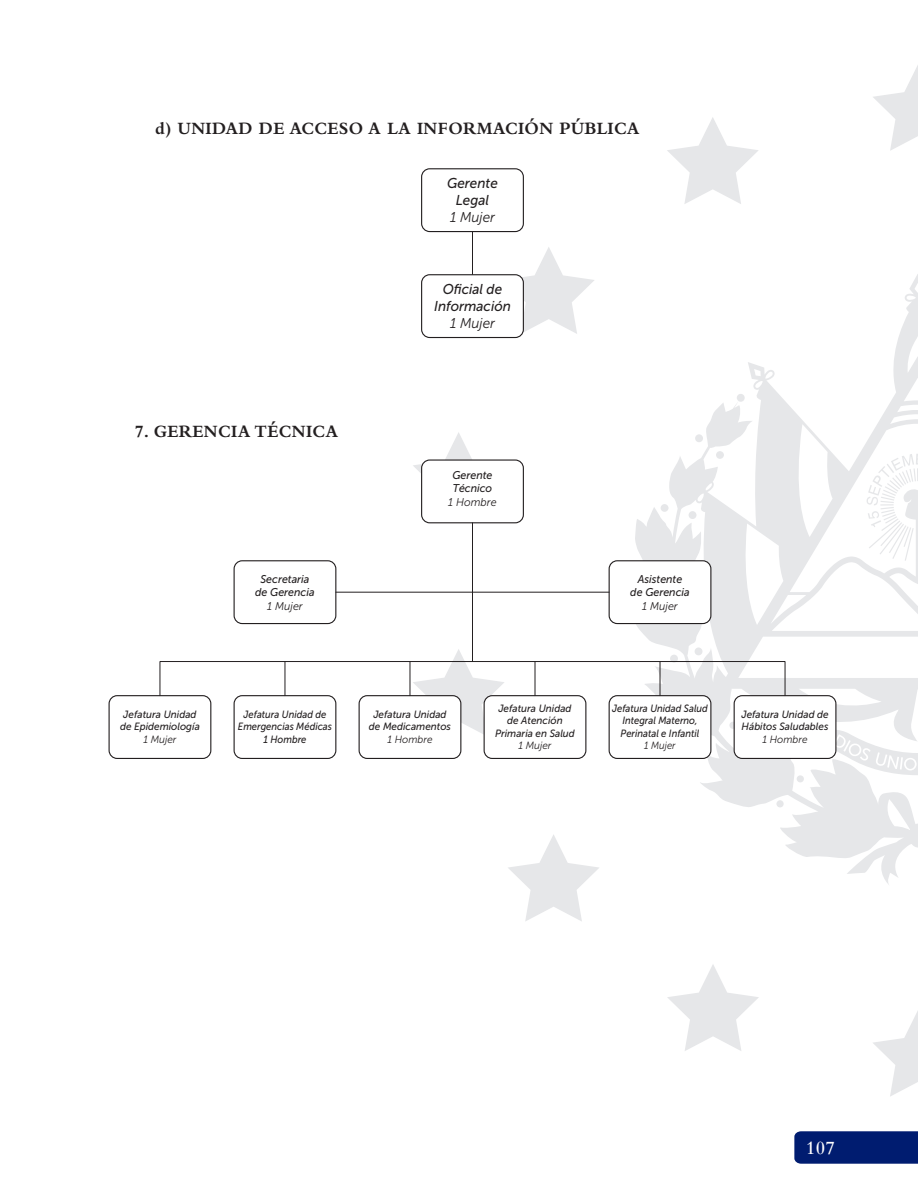
<style>
.page{position:relative;width:918px;height:1188px;background:#fff}
.page>*{position:absolute;margin:0;border:0;box-sizing:border-box;transform-origin:0 0}
.t1{font:600 19.5px "Bembo Std";color:#fff;scale:.95 1}
.t2{font:700 18px "Bembo Std";letter-spacing:.02em;color:#231f20;scale:.95 1}
.t3{font:italic 14.25px/17.1px "Museo Sans 500";color:#231f20;text-align:center;scale:.95 1}
.t4{font:italic 14.25px "Museo Sans 300";color:#231f20;scale:.95 1}
.t5{font:italic 11.25px/13.5px "Museo Sans 500";color:#231f20;text-align:center;scale:.95 1}
.t6{font:italic 11.25px "Museo Sans 300";color:#231f20;scale:.95 1}
.t7{font:italic 10.5px/12.6px "Museo Sans 500";color:#231f20;text-align:center;scale:.95 1}
.t8{font:italic 10.5px/12.6px "Museo Sans 500";color:#231f20;text-align:center;scale:.9 1}
.t9{font:italic 10.5px "Museo Sans 300";color:#231f20;scale:.95 1}
.t10{font:italic 10.5px "Museo Sans 300";color:#231f20;scale:.9 1}
</style>
<div class="page">
<svg style="left:873px;top:65px;width:45px;height:86px"></svg>
<svg style="left:873px;top:1011px;width:45px;height:85px"></svg>
<svg style="left:667px;top:965px;width:92px;height:86px"></svg>
<svg style="left:508px;top:835px;width:91px;height:86px"></svg>
<svg style="left:413px;top:649px;width:91px;height:87px"></svg>
<svg style="left:413px;top:432px;width:59px;height:41px"></svg>
<svg style="left:520px;top:247px;width:74px;height:87px"></svg>
<svg style="left:667px;top:117px;width:91px;height:87px"></svg>
<svg style="left:629px;top:274px;width:289px;height:611px"></svg>
<div style="left:797px;top:775px;width:7px;height:7px;background:#e6e7e9;border-radius:50%"></div>
<div style="left:776px;top:800px;width:8px;height:7px;background:#e6e7e9;border-radius:50%"></div>
<svg style="left:729px;top:722px;width:8px;height:7px"></svg>
<div style="left:695px;top:647px;width:8px;height:8px;background:#e6e7e9;border-radius:50%"></div>
<div style="left:670px;top:655px;width:8px;height:8px;background:#e6e7e9;border-radius:50%"></div>
<div style="left:661px;top:504px;width:8px;height:8px;background:#e6e7e9;border-radius:50%"></div>
<div style="left:689px;top:511px;width:7px;height:8px;background:#e6e7e9;border-radius:50%"></div>
<div style="left:716px;top:451px;width:8px;height:8px;background:#e6e7e9;border-radius:50%"></div>
<div style="left:695px;top:434px;width:8px;height:8px;background:#e6e7e9;border-radius:50%"></div>
<svg style="left:866px;top:454px;width:52px;height:107px"></svg>
<svg style="left:805px;top:723px;width:113px;height:52px"></svg>
<svg style="left:794px;top:1131px;width:124px;height:33px"></svg>
<hr style="left:472px;top:232px;width:1px;height:43px;background:#231f20">
<div style="left:421px;top:168px;width:103px;height:64px;border:1px solid #231f20;border-radius:8px"></div>
<div style="left:422px;top:275px;width:101px;height:63px;background:#fff;border-radius:8px"></div>
<div style="left:421px;top:274px;width:103px;height:64px;border:1px solid #231f20;border-radius:8px"></div>
<div style="left:422px;top:460px;width:101px;height:63px;background:#fff;border-radius:8px"></div>
<div style="left:421px;top:459px;width:103px;height:64px;border:1px solid #231f20;border-radius:8px"></div>
<div style="left:609px;top:561px;width:102px;height:63px;background:#fff;border-radius:8px"></div>
<div style="left:609px;top:560px;width:102px;height:64px;border:1px solid #231f20;border-radius:8px"></div>
<div style="left:234px;top:560px;width:102px;height:64px;border:1px solid #231f20;border-radius:8px"></div>
<hr style="left:472px;top:523px;width:1px;height:139px;background:#231f20">
<hr style="left:336px;top:592px;width:273px;height:1px;background:#231f20">
<div style="left:109px;top:695px;width:102px;height:64px;border:1px solid #231f20;border-radius:8px"></div>
<div style="left:234px;top:695px;width:102px;height:64px;border:1px solid #231f20;border-radius:8px"></div>
<div style="left:359px;top:696px;width:102px;height:62px;background:#fff;border-radius:8px"></div>
<div style="left:359px;top:695px;width:102px;height:64px;border:1px solid #231f20;border-radius:8px"></div>
<div style="left:484px;top:696px;width:102px;height:62px;background:#fff;border-radius:8px"></div>
<div style="left:484px;top:695px;width:102px;height:64px;border:1px solid #231f20;border-radius:8px"></div>
<div style="left:609px;top:696px;width:102px;height:62px;background:#fff;border-radius:8px"></div>
<div style="left:609px;top:695px;width:102px;height:64px;border:1px solid #231f20;border-radius:8px"></div>
<div style="left:734px;top:696px;width:102px;height:62px;background:#fff;border-radius:8px"></div>
<div style="left:734px;top:695px;width:102px;height:64px;border:1px solid #231f20;border-radius:8px"></div>
<div style="left:160px;top:661px;width:625px;height:35px;border:1px solid #231f20"></div>
<hr style="left:410px;top:662px;width:1px;height:34px;background:#231f20">
<hr style="left:285px;top:662px;width:1px;height:34px;background:#231f20">
<hr style="left:535px;top:662px;width:1px;height:34px;background:#231f20">
<hr style="left:660px;top:662px;width:1px;height:34px;background:#231f20">
<h2 class="t2" style="left:155px;top:118px;width:511px">d) UNIDAD DE ACCESO A LA INFORMACIÓN PÚBLICA</h2>
<h3 class="t3" style="left:447px;top:174px;width:55px">Gerente<br>Legal</h3>
<h3 class="t4" style="left:450px;top:209px;width:49px">1 Mujer</h3>
<h2 class="t2" style="left:135px;top:422px;width:215px">7. GERENCIA TÉCNICA</h2>
<p class="t5" style="left:255px;top:572px;width:64px">Secretaria de Gerencia</p>
<p class="t6" style="left:267px;top:600px;width:39px">1 Mujer</p>
<h3 class="t3" style="left:434px;top:280px;width:82px">Oficial de<br>Información</h3>
<h3 class="t4" style="left:450px;top:315px;width:49px">1 Mujer</h3>
<p class="t5" style="left:453px;top:468px;width:44px;text-align:left">Gerente<br>Técnico</p>
<p class="t6" style="left:448px;top:496px;width:52px">1 Hombre</p>
<p class="t5" style="left:630px;top:572px;width:64px">Asistente de Gerencia</p>
<p class="t6" style="left:642px;top:600px;width:39px">1 Mujer</p>
<p class="t7" style="left:120px;top:708px;width:86px">Jefatura Unidad de Epidemiología</p>
<p class="t9" style="left:143px;top:734px;width:36px">1 Mujer</p>
<p class="t8" style="left:238px;top:708px;width:106px">Jefatura Unidad de<br>Emergencias Médicas<br>1 Hombre</p>
<p class="t7" style="left:369px;top:708px;width:88px">Jefatura Unidad de Medicamentos</p>
<p class="t9" style="left:387px;top:734px;width:49px">1 Hombre</p>
<p class="t7" style="left:495px;top:702px;width:86px">Jefatura Unidad de Atención<br>Primaria en Salud</p>
<p class="t9" style="left:518px;top:740px;width:36px">1 Mujer</p>
<p class="t8" style="left:612px;top:702px;width:108px">Jefatura Unidad Salud<br>Integral Materno,<br>Perinatal e Infantil</p>
<p class="t10" style="left:644px;top:740px;width:36px">1 Mujer</p>
<p class="t7" style="left:741px;top:708px;width:93px;text-align:left">Jefatura Unidad de<br>Hábitos Saludables</p>
<p class="t9" style="left:762px;top:734px;width:49px">1 Hombre</p>
<h1 class="t1" style="left:806px;top:1137px;width:32px">107</h1>
</div>
